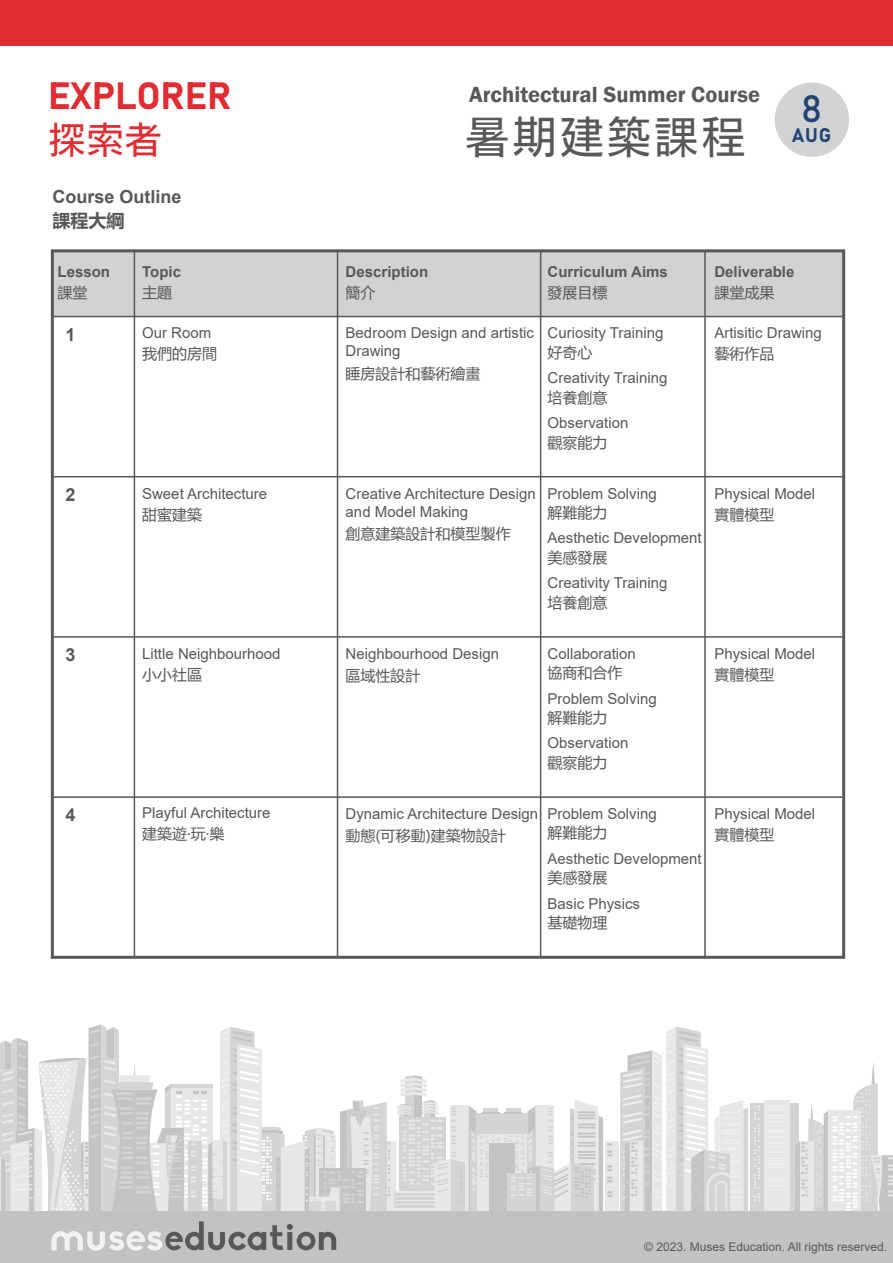
<style>
.page{position:relative;width:893px;height:1263px;background:#fff}
.page>*{position:absolute;margin:0;border:0;box-sizing:border-box;transform-origin:0 0}
.t1{font:45px "Kosugi";letter-spacing:.05em;color:#57585a}
.t2{font:37.5px "Bahnschrift";letter-spacing:-.005em;color:#e12c32}
.t3{font:37.5px "Kosugi";color:#e12c32}
.t4{font:37.5px "Bahnschrift";color:#214371}
.t5{font:600 22.5px "Franklin Gothic";color:#57585a}
.t6{font:19.5px "Bahnschrift";color:#214371}
.t7{font:700 18px "Arial";color:#57585a}
.t8{font:700 18px "Microsoft Ya Hei UI";color:#57585a}
.t9{font:15px/18px "Arial";color:#57585a}
.t10{font:15px "Microsoft Ya Hei UI";color:#57585a}
.t11{font:700 15px "Arial";color:#57585a}
.t12{font:12px "Arial";color:#57585a}
</style>
<div class="page">
<div style="left:52px;top:251px;width:791px;height:66px;background:#d1d2d4"></div>
<div style="left:383px;top:1141px;width:13px;height:72px;background:#e7e7e6"></div>
<svg style="left:392px;top:1191px;width:5px;height:21px"></svg>
<hr style="left:394px;top:1193px;width:56px;height:3px;background:#c1c2c4">
<hr style="left:394px;top:1197px;width:56px;height:3px;background:#c1c2c4">
<hr style="left:394px;top:1201px;width:56px;height:2px;background:#c1c2c4">
<hr style="left:394px;top:1205px;width:56px;height:2px;background:#c1c2c4">
<div style="left:605px;top:1141px;width:13px;height:72px;background:#e7e7e6"></div>
<svg style="left:620px;top:1026px;width:128px;height:186px"></svg>
<svg style="left:397px;top:1075px;width:215px;height:137px"></svg>
<div style="left:789px;top:1103px;width:10px;height:110px;background:#d3d4d5"></div>
<div style="left:763px;top:1100px;width:26px;height:113px;background:#e7e7e6"></div>
<div style="left:750px;top:1103px;width:13px;height:110px;background:#d3d4d5"></div>
<svg style="left:754px;top:1105px;width:6px;height:96px"></svg>
<svg style="left:791px;top:1062px;width:102px;height:150px"></svg>
<svg style="left:0;top:1024px;width:390px;height:188px"></svg>
<div style="left:0;top:0;width:893px;height:46px;background:#e12c32"></div>
<div style="left:775px;top:83px;width:74px;height:74px;background:#d1d2d4;border-radius:50%"></div>
<div style="left:51px;top:249px;width:794px;height:710px;border:3px solid #57585a"></div>
<hr style="left:52px;top:796px;width:792px;height:2px;background:#57585a">
<hr style="left:52px;top:636px;width:792px;height:2px;background:#57585a">
<hr style="left:52px;top:476px;width:792px;height:1px;background:#57585a">
<hr style="left:52px;top:316px;width:792px;height:1px;background:#57585a">
<hr style="left:704px;top:251px;width:2px;height:706px;background:#57585a">
<hr style="left:540px;top:251px;width:1px;height:706px;background:#57585a">
<hr style="left:337px;top:251px;width:1px;height:706px;background:#57585a">
<hr style="left:134px;top:251px;width:1px;height:706px;background:#57585a">
<div style="left:0;top:1212px;width:893px;height:51px;background:#c1c2c4"></div>
<svg style="left:51px;top:1221px;width:285px;height:30px"></svg>
<h2 class="t2" style="left:48px;top:72px;width:185px">EXPLORER</h2>
<h2 class="t3" style="left:48px;top:121px;width:115px">探索者</h2>
<h3 class="t5" style="left:469px;top:80px;width:293px">Architectural Summer Course</h3>
<h1 class="t1" style="left:465px;top:114px;width:283px">暑期建築課程</h1>
<h2 class="t4" style="left:801px;top:85px;width:23px">8</h2>
<h3 class="t6" style="left:792px;top:123px;width:41px">AUG</h3>
<p class="t7" style="left:52px;top:184px;width:131px">Course Outline</p>
<p class="t8" style="left:52px;top:208px;width:73px">課程大綱</p>
<p class="t11" style="left:58px;top:261px;width:54px">Lesson</p>
<p class="t10" style="left:58px;top:282px;width:31px">課堂</p>
<p class="t7" style="left:65px;top:322px;width:12px">1</p>
<p class="t11" style="left:142px;top:261px;width:40px">Topic</p>
<p class="t10" style="left:142px;top:282px;width:31px">主題</p>
<p class="t9" style="left:142px;top:324px;width:71px">Our Room</p>
<p class="t10" style="left:142px;top:344px;width:76px">我們的房間</p>
<p class="t11" style="left:346px;top:261px;width:84px">Description</p>
<p class="t10" style="left:346px;top:282px;width:31px">簡介</p>
<p class="t9" style="left:346px;top:324px;width:190px">Bedroom Design and artistic<br>Drawing</p>
<p class="t10" style="left:346px;top:363px;width:136px">睡房設計和藝術繪畫</p>
<p class="t11" style="left:548px;top:261px;width:122px">Curriculum Aims</p>
<p class="t10" style="left:548px;top:282px;width:61px">發展目標</p>
<p class="t9" style="left:548px;top:324px;width:117px">Curiosity Training</p>
<p class="t10" style="left:548px;top:342px;width:46px">好奇心</p>
<p class="t9" style="left:548px;top:369px;width:122px">Creativity Training</p>
<p class="t10" style="left:548px;top:387px;width:61px">培養創意</p>
<p class="t9" style="left:548px;top:414px;width:82px">Observation</p>
<p class="t10" style="left:548px;top:432px;width:61px">觀察能力</p>
<p class="t11" style="left:714px;top:261px;width:82px">Deliverable</p>
<p class="t10" style="left:714px;top:282px;width:62px">課堂成果</p>
<p class="t9" style="left:714px;top:324px;width:109px">Artisitic Drawing</p>
<p class="t10" style="left:714px;top:344px;width:61px">藝術作品</p>
<p class="t7" style="left:65px;top:482px;width:12px">2</p>
<p class="t9" style="left:142px;top:484px;width:127px">Sweet Architecture</p>
<p class="t10" style="left:142px;top:504px;width:61px">甜蜜建築</p>
<p class="t9" style="left:346px;top:484px;width:192px">Creative Architecture Design and Model Making</p>
<p class="t10" style="left:346px;top:524px;width:166px">創意建築設計和模型製作</p>
<p class="t9" style="left:548px;top:484px;width:111px">Problem Solving</p>
<p class="t10" style="left:548px;top:503px;width:61px">解難能力</p>
<p class="t9" style="left:548px;top:529px;width:156px">Aesthetic Development</p>
<p class="t10" style="left:548px;top:547px;width:61px">美感發展</p>
<p class="t9" style="left:548px;top:574px;width:122px">Creativity Training</p>
<p class="t10" style="left:548px;top:592px;width:61px">培養創意</p>
<p class="t9" style="left:714px;top:484px;width:102px">Physical Model</p>
<p class="t10" style="left:714px;top:504px;width:62px">實體模型</p>
<p class="t7" style="left:65px;top:642px;width:12px">3</p>
<p class="t9" style="left:142px;top:644px;width:140px">Little Neighbourhood</p>
<p class="t10" style="left:142px;top:664px;width:61px">小小社區</p>
<p class="t9" style="left:346px;top:644px;width:155px">Neighbourhood Design</p>
<p class="t10" style="left:346px;top:666px;width:76px">區域性設計</p>
<p class="t9" style="left:548px;top:644px;width:90px">Collaboration</p>
<p class="t10" style="left:548px;top:663px;width:76px">協商和合作</p>
<p class="t9" style="left:714px;top:644px;width:102px">Physical Model</p>
<p class="t10" style="left:714px;top:664px;width:62px">實體模型</p>
<p class="t9" style="left:548px;top:689px;width:111px">Problem Solving</p>
<p class="t10" style="left:548px;top:707px;width:61px">解難能力</p>
<p class="t9" style="left:548px;top:734px;width:82px">Observation</p>
<p class="t10" style="left:548px;top:752px;width:61px">觀察能力</p>
<p class="t7" style="left:65px;top:801px;width:12px">4</p>
<p class="t9" style="left:142px;top:803px;width:130px">Playful Architecture</p>
<p class="t10" style="left:142px;top:823px;width:84px">建築遊·玩·樂</p>
<p class="t9" style="left:346px;top:805px;width:194px">Dynamic Architecture Design</p>
<p class="t10" style="left:346px;top:826px;width:162px">動態(可移動)建築物設計</p>
<p class="t9" style="left:548px;top:805px;width:111px">Problem Solving</p>
<p class="t10" style="left:548px;top:823px;width:61px">解難能力</p>
<p class="t9" style="left:714px;top:805px;width:102px">Physical Model</p>
<p class="t10" style="left:714px;top:824px;width:62px">實體模型</p>
<p class="t9" style="left:548px;top:849px;width:156px">Aesthetic Development</p>
<p class="t10" style="left:548px;top:868px;width:61px">美感發展</p>
<p class="t9" style="left:548px;top:894px;width:94px">Basic Physics</p>
<p class="t10" style="left:548px;top:912px;width:61px">基礎物理</p>
<p class="t12" style="left:644px;top:1238px;width:244px">© 2023. Muses Education. All rights reserved.</p>
</div>
